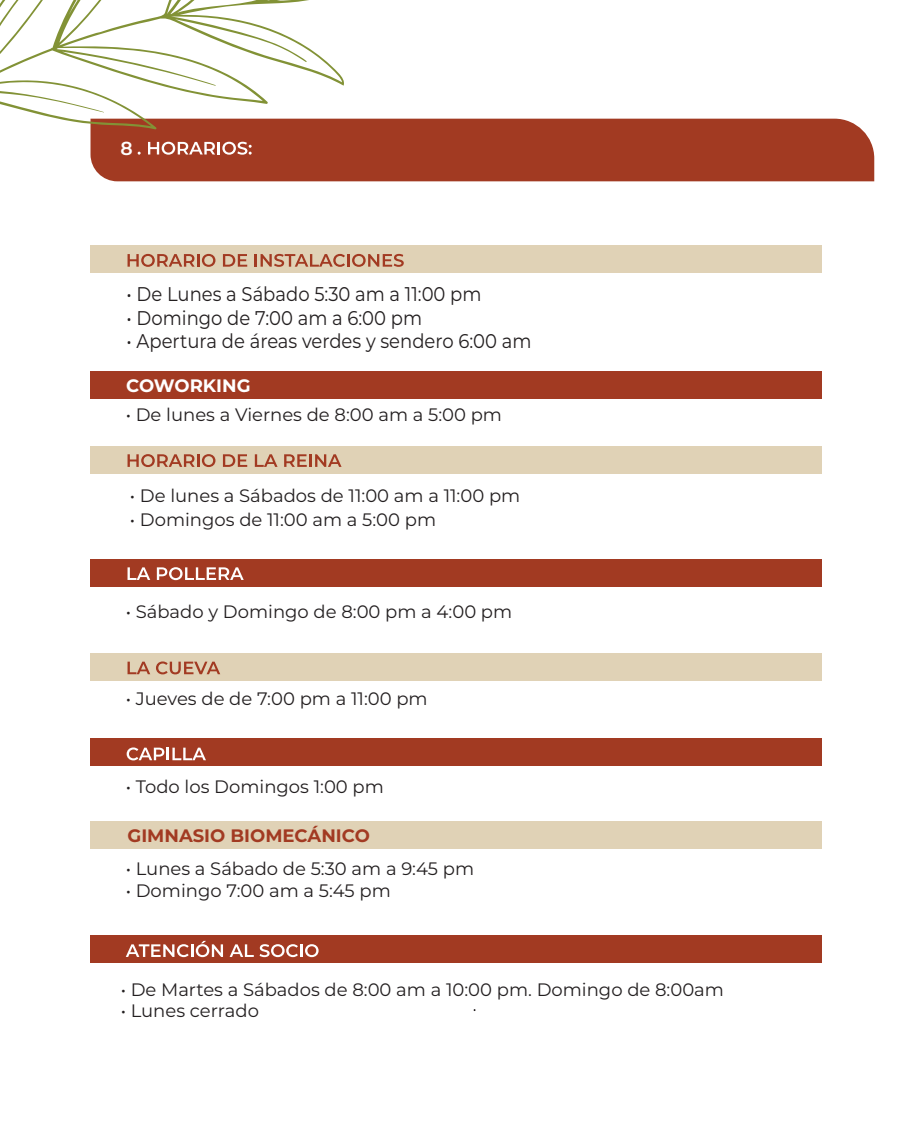
<style>
.page{position:relative;width:918px;height:1139px;background:#fff}
.page>*{position:absolute;margin:0;border:0;box-sizing:border-box;transform-origin:0 0}
.t1{font:19.8px "Montserrat";color:#231f20;scale:.91 1}
.t2{font:600 18.75px "Montserrat";color:#fff}
.t3{font:18px "Montserrat";color:#231f20}
.t4{font:700 18px "Montserrat";color:#a23a22}
.t5{font:700 18px "Montserrat";color:#fff}
</style>
<div class="page">
<div style="left:91px;top:821px;width:731px;height:27px;background:#e0d2b6"></div>
<div style="left:91px;top:119px;width:783px;height:62px;background:#a23a22"></div>
<svg style="left:148px;top:147px;width:104px;height:8px"></svg>
<div style="left:91px;top:246px;width:731px;height:27px;background:#e0d2b6"></div>
<div style="left:91px;top:372px;width:731px;height:27px;background:#a23a22"></div>
<div style="left:91px;top:446px;width:731px;height:27px;background:#e0d2b6"></div>
<div style="left:91px;top:559px;width:731px;height:27px;background:#a23a22"></div>
<div style="left:91px;top:653px;width:731px;height:27px;background:#e0d2b6"></div>
<div style="left:91px;top:739px;width:731px;height:27px;background:#a23a22"></div>
<div style="left:91px;top:935px;width:731px;height:27px;background:#a23a22"></div>
<svg style="left:128px;top:254px;width:87px;height:13px"></svg>
<svg style="left:223px;top:254px;width:24px;height:13px"></svg>
<svg style="left:255px;top:254px;width:149px;height:13px"></svg>
<svg style="left:128px;top:454px;width:87px;height:13px"></svg>
<svg style="left:223px;top:454px;width:24px;height:13px"></svg>
<svg style="left:255px;top:454px;width:23px;height:13px"></svg>
<svg style="left:284px;top:454px;width:58px;height:13px"></svg>
<svg style="left:128px;top:567px;width:22px;height:13px"></svg>
<svg style="left:157px;top:567px;width:87px;height:13px"></svg>
<svg style="left:128px;top:662px;width:22px;height:12px"></svg>
<svg style="left:156px;top:661px;width:64px;height:13px"></svg>
<svg style="left:127px;top:747px;width:79px;height:13px"></svg>
<svg style="left:126px;top:941px;width:97px;height:16px"></svg>
<svg style="left:230px;top:944px;width:24px;height:13px"></svg>
<svg style="left:260px;top:944px;width:59px;height:13px"></svg>
<svg style="left:0;top:0;width:431px;height:147px"></svg>
<p class="t2" style="left:121px;top:135px;width:14px">8</p>
<p class="t1" style="left:127px;top:280px;width:392px">• De Lunes a Sábado 5:30 am a 11:00 pm</p>
<p class="t1" style="left:127px;top:304px;width:326px">• Domingo de 7:00 am a 6:00 pm</p>
<p class="t1" style="left:127px;top:328px;width:446px">• Apertura de áreas verdes y sendero 6:00 am</p>
<p class="t5" style="left:126px;top:372px;width:126px">COWORKING</p>
<p class="t3" style="left:126px;top:402px;width:378px">• De lunes a Viernes de 8:00 am a 5:00 pm</p>
<p class="t3" style="left:130px;top:483px;width:392px">• De lunes a Sábados de 11:00 am a 11:00 pm</p>
<p class="t3" style="left:130px;top:508px;width:308px">• Domingos de 11:00 am a 5:00 pm</p>
<p class="t3" style="left:126px;top:599px;width:388px">• Sábado y Domingo de 8:00 pm a 4:00 pm</p>
<p class="t3" style="left:126px;top:687px;width:303px">• Jueves de de 7:00 pm a 11:00 pm</p>
<p class="t3" style="left:126px;top:774px;width:260px">• Todo los Domingos 1:00 pm</p>
<p class="t4" style="left:128px;top:823px;width:244px">GIMNASIO BIOMECÁNICO</p>
<p class="t3" style="left:126px;top:856px;width:350px">• Lunes a Sábado de 5:30 am a 9:45 pm</p>
<p class="t3" style="left:126px;top:878px;width:267px">• Domingo 7:00 am a 5:45 pm</p>
<p class="t3" style="left:121px;top:977px;width:605px">• De Martes a Sábados de 8:00 am a 10:00 pm. Domingo de 8:00am</p>
<p class="t3" style="left:121px;top:998px;width:140px">• Lunes cerrado</p>
</div>
